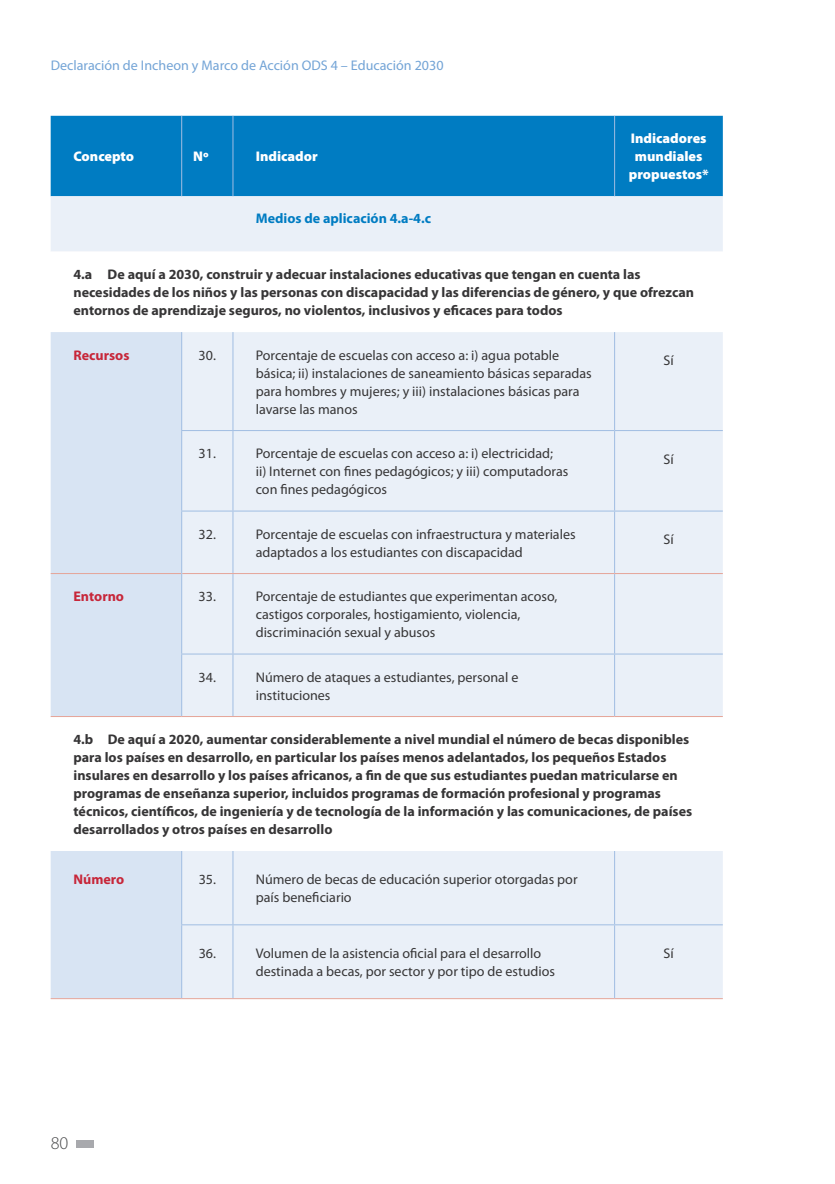
<style>
.page{position:relative;width:835px;height:1184px;background:#fff}
.page>*{position:absolute;margin:0;border:0;box-sizing:border-box;transform-origin:0 0}
.t1{font:300 18.03px "Myriad Pro";color:#4b4c4d}
.t2{font:14px/18px "Myriad Pro";color:#363536}
.t3{font:700 14px/18px "Myriad Pro";color:#363536}
.t4{font:14px "Myriad Pro";color:#73a4d6}
.t5{font:900 14px/18px "Myriad Pro";color:#fff;text-align:center}
.t6{font:700 14px "Myriad Pro";color:#007cc2}
.t7{font:700 14px "Myriad Pro";color:#c72639}
</style>
<div class="page">
<div style="left:76px;top:1140px;width:17px;height:7px;background:#a8a9ad"></div>
<div style="left:51px;top:116px;width:672px;height:80px;background:#007cc2"></div>
<div style="left:51px;top:196px;width:672px;height:802px;background:#eaf0f8"></div>
<svg style="left:51px;top:252px;width:672px;height:599px;fill:#eaf0f8"></svg>
<svg style="left:51px;top:332px;width:131px;height:666px;fill:#d8e4f3"></svg>
<hr style="left:232px;top:116px;width:1px;height:80px;background:#a0bde2">
<hr style="left:181px;top:116px;width:1px;height:80px;background:#a0bde2">
<hr style="left:614px;top:116px;width:1px;height:80px;background:#a0bde2">
<hr style="left:232px;top:332px;width:1px;height:98px;background:#a0bde2">
<hr style="left:614px;top:332px;width:1px;height:98px;background:#a0bde2">
<hr style="left:181px;top:430px;width:52px;height:1px;background:#a0bde2">
<hr style="left:233px;top:430px;width:381px;height:1px;background:#a0bde2">
<hr style="left:232px;top:431px;width:1px;height:79px;background:#a0bde2">
<hr style="left:614px;top:431px;width:1px;height:79px;background:#a0bde2">
<hr style="left:232px;top:574px;width:1px;height:79px;background:#a0bde2">
<hr style="left:614px;top:574px;width:1px;height:79px;background:#a0bde2">
<hr style="left:232px;top:851px;width:1px;height:73px;background:#a0bde2">
<hr style="left:614px;top:851px;width:1px;height:73px;background:#a0bde2">
<hr style="left:232px;top:511px;width:1px;height:62px;background:#a0bde2">
<hr style="left:614px;top:511px;width:1px;height:62px;background:#a0bde2">
<hr style="left:232px;top:654px;width:1px;height:62px;background:#a0bde2">
<hr style="left:614px;top:654px;width:1px;height:62px;background:#a0bde2">
<hr style="left:51px;top:573px;width:130px;height:1px;background:#e5a498">
<hr style="left:232px;top:925px;width:1px;height:73px;background:#a0bde2">
<hr style="left:614px;top:925px;width:1px;height:73px;background:#a0bde2">
<hr style="left:181px;top:510px;width:52px;height:1px;background:#a0bde2">
<hr style="left:233px;top:510px;width:381px;height:1px;background:#a0bde2">
<hr style="left:614px;top:510px;width:109px;height:1px;background:#a0bde2">
<hr style="left:182px;top:573px;width:51px;height:1px;background:#e5a498">
<hr style="left:233px;top:573px;width:381px;height:1px;background:#e5a498">
<hr style="left:614px;top:573px;width:109px;height:1px;background:#e5a498">
<hr style="left:181px;top:653px;width:52px;height:1px;background:#a0bde2">
<hr style="left:233px;top:653px;width:381px;height:1px;background:#a0bde2">
<hr style="left:614px;top:653px;width:109px;height:1px;background:#a0bde2">
<hr style="left:181px;top:332px;width:1px;height:98px;background:#a0bde2">
<hr style="left:181px;top:431px;width:1px;height:79px;background:#a0bde2">
<hr style="left:181px;top:511px;width:1px;height:62px;background:#a0bde2">
<hr style="left:181px;top:573px;width:1px;height:80px;background:#a0bde2">
<hr style="left:181px;top:654px;width:1px;height:62px;background:#a0bde2">
<hr style="left:51px;top:716px;width:131px;height:1px;background:#e5a498">
<hr style="left:182px;top:716px;width:51px;height:1px;background:#e5a498">
<hr style="left:233px;top:716px;width:381px;height:1px;background:#e5a498">
<hr style="left:614px;top:716px;width:109px;height:1px;background:#e5a498">
<hr style="left:181px;top:924px;width:52px;height:1px;background:#a0bde2">
<hr style="left:233px;top:924px;width:381px;height:1px;background:#a0bde2">
<hr style="left:614px;top:924px;width:109px;height:1px;background:#a0bde2">
<hr style="left:181px;top:851px;width:1px;height:73px;background:#a0bde2">
<hr style="left:181px;top:925px;width:1px;height:73px;background:#a0bde2">
<hr style="left:51px;top:998px;width:131px;height:1px;background:#e5a498">
<hr style="left:182px;top:998px;width:51px;height:1px;background:#e5a498">
<hr style="left:233px;top:998px;width:381px;height:1px;background:#e5a498">
<hr style="left:614px;top:998px;width:109px;height:1px;background:#e5a498">
<hr style="left:614px;top:430px;width:109px;height:1px;background:#a0bde2">
<p class="t4" style="left:51px;top:56px;width:394px">Declaración de Incheon y Marco de Acción ODS 4 – Educación 2030</p>
<p class="t5" style="left:73px;top:147px;width:62px">Concepto</p>
<p class="t5" style="left:193px;top:147px;width:17px">Nº</p>
<p class="t5" style="left:256px;top:147px;width:64px">Indicador</p>
<p class="t6" style="left:256px;top:209px;width:177px">Medios de aplicación 4.a-4.c</p>
<p class="t5" style="left:628px;top:129px;width:81px">Indicadores mundiales propuestos*</p>
<p class="t3" style="left:73px;top:265px;width:622px">4.a De aquí a 2030, construir y adecuar instalaciones educativas que tengan en cuenta las necesidades de los niños y las personas con discapacidad y las diferencias de género, y que ofrezcan entornos de aprendizaje seguros, no violentos, inclusivos y eficaces para todos</p>
<p class="t7" style="left:73px;top:346px;width:57px">Recursos</p>
<p class="t2" style="left:199px;top:346px;width:19px">30.</p>
<p class="t2" style="left:256px;top:346px;width:337px">Porcentaje de escuelas con acceso a: i) agua potable básica; ii) instalaciones de saneamiento básicas separadas para hombres y mujeres; y iii) instalaciones básicas para lavarse las manos</p>
<p class="t2" style="left:663px;top:351px;width:12px">Sí</p>
<p class="t2" style="left:199px;top:444px;width:19px">31.</p>
<p class="t2" style="left:256px;top:444px;width:314px">Porcentaje de escuelas con acceso a: i) electricidad;<br>ii) Internet con fines pedagógicos; y iii) computadoras con fines pedagógicos</p>
<p class="t2" style="left:663px;top:450px;width:12px">Sí</p>
<p class="t2" style="left:199px;top:524px;width:19px">32.</p>
<p class="t2" style="left:256px;top:524px;width:321px">Porcentaje de escuelas con infraestructura y materiales adaptados a los estudiantes con discapacidad</p>
<p class="t2" style="left:663px;top:530px;width:12px">Sí</p>
<p class="t7" style="left:73px;top:587px;width:52px">Entorno</p>
<p class="t2" style="left:199px;top:587px;width:19px">33.</p>
<p class="t2" style="left:256px;top:587px;width:303px">Porcentaje de estudiantes que experimentan acoso, castigos corporales, hostigamiento, violencia, discriminación sexual y abusos</p>
<p class="t2" style="left:199px;top:667px;width:19px">34.</p>
<p class="t2" style="left:256px;top:667px;width:264px">Número de ataques a estudiantes, personal e instituciones</p>
<p class="t3" style="left:73px;top:730px;width:620px">4.b De aquí a 2020, aumentar considerablemente a nivel mundial el número de becas disponibles para los países en desarrollo, en particular los países menos adelantados, los pequeños Estados insulares en desarrollo y los países africanos, a fin de que sus estudiantes puedan matricularse en programas de enseñanza superior, incluidos programas de formación profesional y programas técnicos, científicos, de ingeniería y de tecnología de la información y las comunicaciones, de países desarrollados y otros países en desarrollo</p>
<p class="t7" style="left:73px;top:870px;width:52px">Número</p>
<p class="t2" style="left:199px;top:870px;width:19px">35.</p>
<p class="t2" style="left:256px;top:870px;width:323px">Número de becas de educación superior otorgadas por país beneficiario</p>
<p class="t1" style="left:51px;top:1132px;width:19px">80</p>
<p class="t2" style="left:199px;top:944px;width:19px">36.</p>
<p class="t2" style="left:256px;top:944px;width:301px">Volumen de la asistencia oficial para el desarrollo destinada a becas, por sector y por tipo de estudios</p>
<p class="t2" style="left:663px;top:944px;width:12px">Sí</p>
</div>
